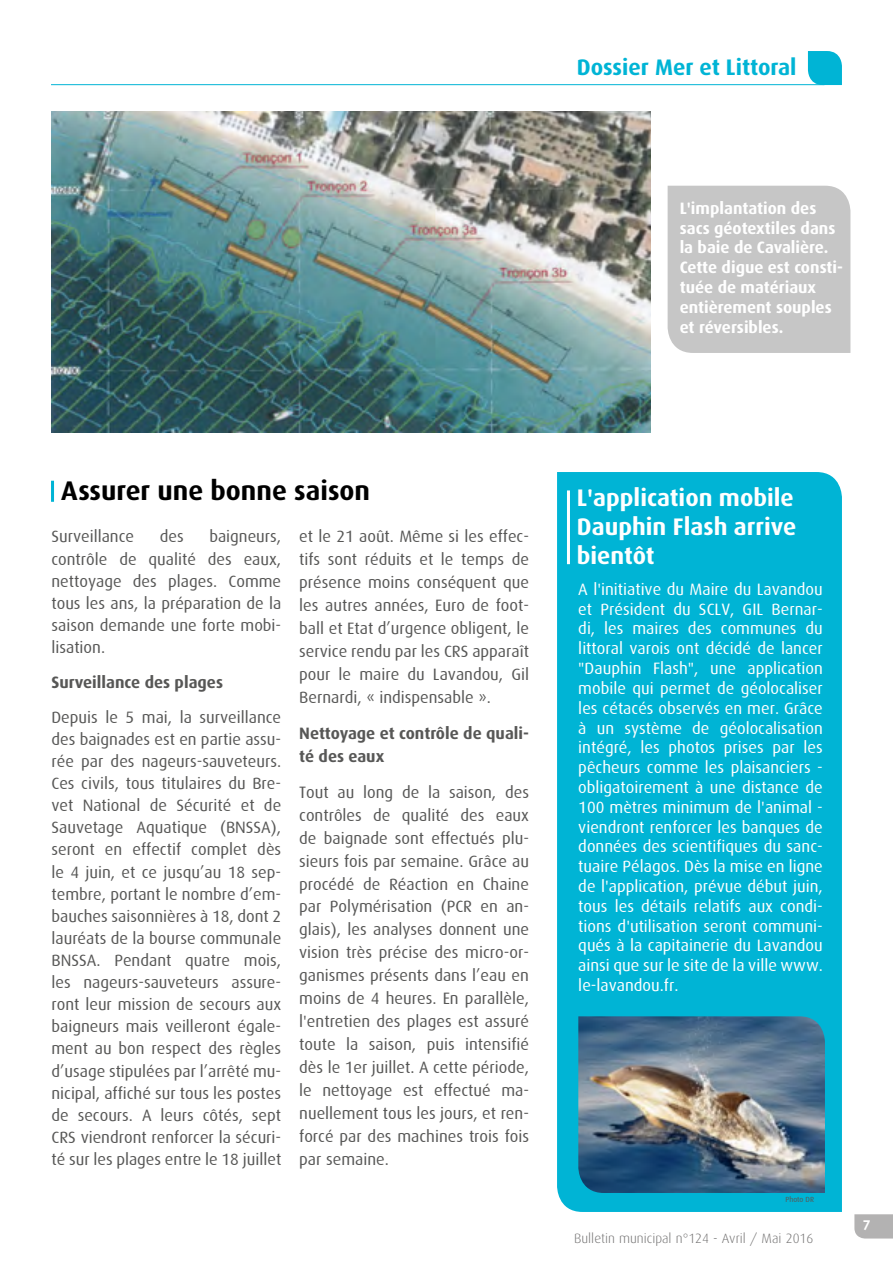
<style>
.page{position:relative;width:893px;height:1263px;background:#fff}
.page>*{position:absolute;margin:0;border:0;box-sizing:border-box;transform-origin:0 0}
.t1{font:700 27px "Dax";color:#000}
.t2{font:700 24px/28.8px "Dax";color:#fff;text-align:justify}
.t3{font:700 22.5px "Dax";color:#00b4d5}
.t4{font:16.5px/22px "Dax";color:#575756;text-align:justify}
.t5{font:16.5px/19.8px "Dax";color:#fff;text-align:justify}
.t6{font:700 16.5px/19.8px "Dax";color:#fff}
.t7{font:700 16.5px/23px "Dax";color:#575756}
.t8{font:300 13.5px "Dax";color:#706f6f}
.t9{font:700 13.5px "Century Gothic";color:#fff}
.t10{font:7.5px "Dax";color:#575756}
</style>
<div class="page">
<svg style="left:854px;top:1214px;width:39px;height:24px"></svg>
<hr style="left:51px;top:84px;width:773px;height:1px;background:#00b4d5">
<svg style="left:808px;top:51px;width:34px;height:34px"></svg>
<div style="left:557px;top:472px;width:285px;height:740px;background:#00b4d5"></div>
<hr style="left:567px;top:490px;width:3px;height:74px;background:#fff">
<hr style="left:51px;top:481px;width:3px;height:21px;background:#00b4d5">
<img style="left:51px;top:112px;width:600px;height:320px">
<img style="left:578px;top:1016px;width:247px;height:177px">
<div style="left:668px;top:186px;width:182px;height:167px;background:#c6c6c6"></div>
<h3 class="t3" style="left:577px;top:54px;width:221px">Dossier Mer et Littoral</h3>
<p class="t6" style="left:680px;top:198px;width:165px">L'implantation des sacs géotextiles dans la baie de Cavalière.<br>Cette digue est consti&shy;tuée de matériaux entièrement souples et réversibles.</p>
<h1 class="t1" style="left:61px;top:476px;width:310px">Assurer une bonne saison</h1>
<p class="t4" style="left:51px;top:526px;width:231px;text-indent:158px">baigneurs, contrôle de qualité des eaux, nettoyage des plages. Comme tous les ans, la préparation de la saison demande une forte mobi&shy;lisation.</p>
<p class="t7" style="left:51px;top:671px;width:173px">Surveillance des plages</p>
<p class="t4" style="left:51px;top:706px;width:231px">Depuis le 5 mai, la surveillance des baignades est en partie assu&shy;rée par des nageurs-sauveteurs.<br>Ces civils, tous titulaires du Bre&shy;vet National de Sécurité et de Sauvetage Aquatique (BNSSA), seront en effectif complet dès le 4 juin, et ce jusqu’au 18 sep&shy;tembre, portant le nombre d’em&shy;bauches saisonnières à 18, dont 2 lauréats de la bourse communale BNSSA. Pendant quatre mois, les nageurs-sauveteurs assure&shy;ront leur mission de secours aux baigneurs mais veilleront égale&shy;ment au bon respect des règles d’usage stipulées par l’arrêté mu&shy;nicipal, affiché sur tous les postes de secours. A leurs côtés, sept CRS viendront renforcer la sécuri&shy;té sur les plages entre le 18 juillet</p>
<p class="t4" style="left:51px;top:526px;width:84px">Surveillance</p>
<p class="t4" style="left:160px;top:526px;width:25px">des</p>
<p class="t4" style="left:299px;top:525px;width:231px;line-height:23px">et le 21 août. Même si les effec&shy;tifs sont réduits et le temps de présence moins conséquent que les autres années, Euro de foot&shy;ball et Etat d’urgence obligent, le service rendu par les CRS apparaît pour le maire du Lavandou, Gil Bernardi, « indispensable ».</p>
<p class="t7" style="left:299px;top:722px;width:231px">Nettoyage et contrôle de quali&shy;té des eaux</p>
<p class="t4" style="left:299px;top:780px;width:231px;line-height:23px">Tout au long de la saison, des contrôles de qualité des eaux de baignade sont effectués plu&shy;sieurs fois par semaine. Grâce au procédé de Réaction en Chaine par Polymérisation (PCR en an&shy;glais), les analyses donnent une vision très précise des micro-or&shy;ganismes présents dans l’eau en moins de 4 heures. En parallèle, l'entretien des plages est assuré toute la saison, puis intensifié dès le 1er juillet. A cette période, le nettoyage est effectué ma&shy;nuellement tous les jours, et ren&shy;forcé par des machines trois fois par semaine.</p>
<h2 class="t2" style="left:577px;top:484px;width:221px">L'application mobile Dauphin Flash arrive bientôt</h2>
<p class="t5" style="left:578px;top:579px;width:246px">A l'initiative du Maire du Lavandou et Président du SCLV, GIL Bernar&shy;di, les maires des communes du littoral varois ont décidé de lancer "Dauphin Flash", une application mobile qui permet de géolocaliser les cétacés observés en mer. Grâce à un système de géolocalisation intégré, les photos prises par les pêcheurs comme les plaisanciers - obligatoirement à une distance de 100 mètres minimum de l'animal - viendront renforcer les banques de données des scientifiques du sanc&shy;tuaire Pélagos. Dès la mise en ligne de l'application, prévue début juin, tous les détails relatifs aux condi&shy;tions d'utilisation seront communi&shy;qués à la capitainerie du Lavandou ainsi que sur le site de la ville www. le-lavandou.fr.</p>
<p class="t10" style="left:785px;top:1195px;width:30px">Photo DR</p>
<p class="t8" style="left:574px;top:1231px;width:241px">Bulletin municipal n°124 - Avril / Mai 2016</p>
<p class="t9" style="left:863px;top:1217px;width:9px">7</p>
</div>
